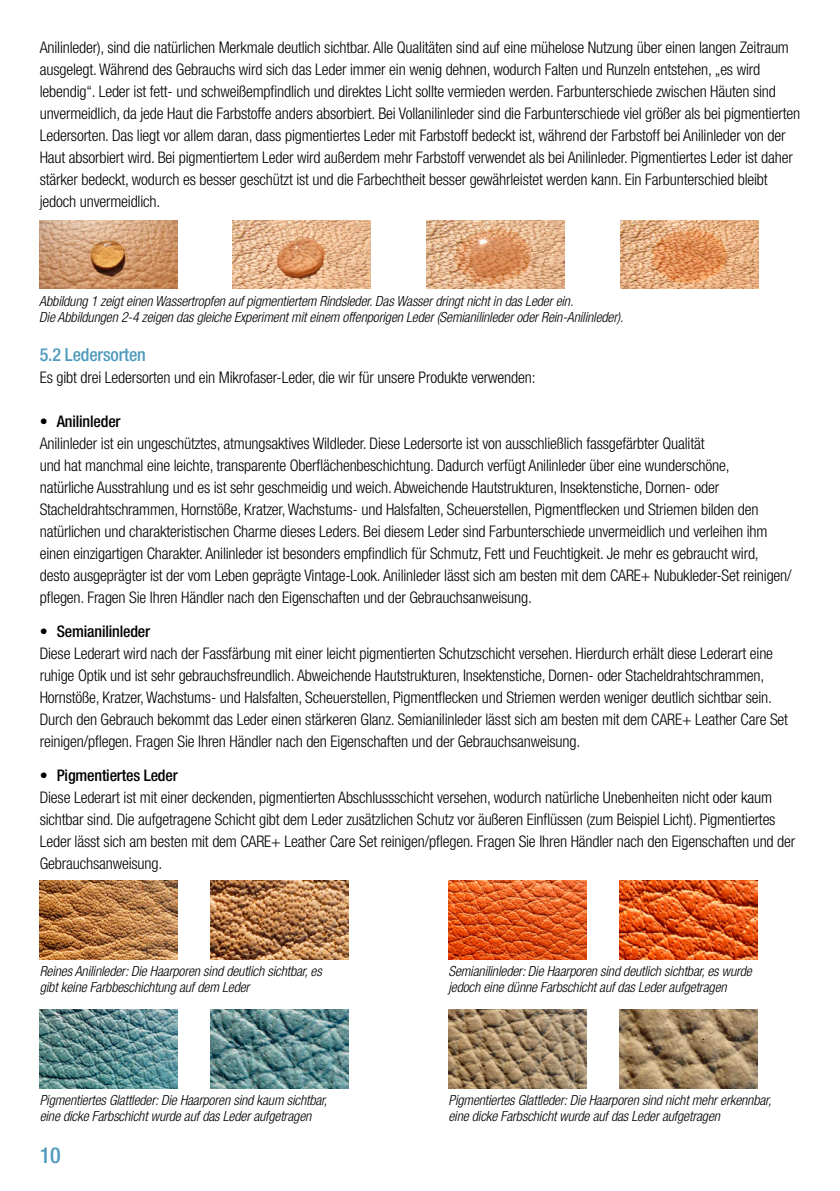
<style>
.page{position:relative;width:840px;height:1191px;background:#fff}
.page>*{position:absolute;margin:0;border:0;box-sizing:border-box;transform-origin:0 0}
.t1{font:500 condensed 22px "Helvetica Neue LT Pro";color:#4f9abe}
.t2{font:500 condensed 18px "Helvetica Neue LT Pro";letter-spacing:-.01em;color:#4f9abe}
.t3{font:300 condensed 16px/22px "Helvetica Neue LT Pro";letter-spacing:-.01em;color:#000}
.t4{font:500 condensed 16px "Helvetica Neue LT Pro";letter-spacing:-.01em;color:#000}
.t5{font:italic 300 condensed 14px/16px "Helvetica Neue LT Pro";letter-spacing:-.01em;color:#000}
</style>
<div class="page">
<img style="left:39px;top:220px;width:138px;height:68px">
<img style="left:233px;top:220px;width:137px;height:68px">
<img style="left:426px;top:220px;width:138px;height:68px">
<img style="left:620px;top:220px;width:137px;height:68px">
<img style="left:40px;top:880px;width:137px;height:80px">
<img style="left:210px;top:880px;width:138px;height:80px">
<img style="left:448px;top:880px;width:138px;height:80px">
<img style="left:619px;top:880px;width:137px;height:80px">
<img style="left:40px;top:1009px;width:137px;height:80px">
<img style="left:210px;top:1009px;width:138px;height:80px">
<img style="left:448px;top:1009px;width:138px;height:80px">
<img style="left:619px;top:1009px;width:137px;height:80px">
<p class="t3" style="left:40px;top:36px;width:761px">Anilinleder), sind die natürlichen Merkmale deutlich sichtbar. Alle Qualitäten sind auf eine mühelose Nutzung über einen langen Zeitraum ausgelegt. Während des Gebrauchs wird sich das Leder immer ein wenig dehnen, wodurch Falten und Runzeln entstehen, „es wird lebendig“. Leder ist fett- und schweißempfindlich und direktes Licht sollte vermieden werden. Farbunterschiede zwischen Häuten sind unvermeidlich, da jede Haut die Farbstoffe anders absorbiert. Bei Vollanilinleder sind die Farbunterschiede viel größer als bei pigmentierten Ledersorten. Das liegt vor allem daran, dass pigmentiertes Leder mit Farbstoff bedeckt ist, während der Farbstoff bei Anilinleder von der Haut absorbiert wird. Bei pigmentiertem Leder wird außerdem mehr Farbstoff verwendet als bei Anilinleder. Pigmentiertes Leder ist daher stärker bedeckt, wodurch es besser geschützt ist und die Farbechtheit besser gewährleistet werden kann. Ein Farbunterschied bleibt jedoch unvermeidlich.</p>
<p class="t5" style="left:39px;top:294px;width:535px">Abbildung 1 zeigt einen Wassertropfen auf pigmentiertem Rindsleder. Das Wasser dringt nicht in das Leder ein.</p>
<p class="t5" style="left:39px;top:310px;width:585px">Die Abbildungen 2-4 zeigen das gleiche Experiment mit einem offenporigen Leder (Semianilinleder oder Rein-Anilinleder).</p>
<p class="t2" style="left:40px;top:343px;width:108px">5.2 Ledersorten</p>
<p class="t3" style="left:40px;top:366px;width:497px">Es gibt drei Ledersorten und ein Mikrofaser-Leder, die wir für unsere Produkte verwenden:</p>
<p class="t4" style="left:40px;top:411px;width:82px">• Anilinleder</p>
<p class="t3" style="left:40px;top:432px;width:753px">Anilinleder ist ein ungeschütztes, atmungsaktives Wildleder. Diese Ledersorte ist von ausschließlich fassgefärbter Qualität<br>und hat manchmal eine leichte, transparente Oberflächenbeschichtung. Dadurch verfügt Anilinleder über eine wunderschöne,<br>natürliche Ausstrahlung und es ist sehr geschmeidig und weich. Abweichende Hautstrukturen, Insektenstiche, Dornen- oder Stacheldrahtschrammen, Hornstöße, Kratzer, Wachstums- und Halsfalten, Scheuerstellen, Pigmentflecken und Striemen bilden den natürlichen und charakteristischen Charme dieses Leders. Bei diesem Leder sind Farbunterschiede unvermeidlich und verleihen ihm einen einzigartigen Charakter. Anilinleder ist besonders empfindlich für Schmutz, Fett und Feuchtigkeit. Je mehr es gebraucht wird, desto ausgeprägter ist der vom Leben geprägte Vintage-Look. Anilinleder lässt sich am besten mit dem CARE+ Nubukleder-Set reinigen/ pflegen. Fragen Sie Ihren Händler nach den Eigenschaften und der Gebrauchsanweisung.</p>
<p class="t4" style="left:40px;top:621px;width:112px">• Semianilinleder</p>
<p class="t3" style="left:40px;top:642px;width:749px">Diese Lederart wird nach der Fassfärbung mit einer leicht pigmentierten Schutzschicht versehen. Hierdurch erhält diese Lederart eine ruhige Optik und ist sehr gebrauchsfreundlich. Abweichende Hautstrukturen, Insektenstiche, Dornen- oder Stacheldrahtschrammen, Hornstöße, Kratzer, Wachstums- und Halsfalten, Scheuerstellen, Pigmentflecken und Striemen werden weniger deutlich sichtbar sein.<br>Durch den Gebrauch bekommt das Leder einen stärkeren Glanz. Semianilinleder lässt sich am besten mit dem CARE+ Leather Care Set reinigen/pflegen. Fragen Sie Ihren Händler nach den Eigenschaften und der Gebrauchsanweisung.</p>
<p class="t4" style="left:40px;top:765px;width:139px">• Pigmentiertes Leder</p>
<p class="t3" style="left:40px;top:786px;width:756px">Diese Lederart ist mit einer deckenden, pigmentierten Abschlussschicht versehen, wodurch natürliche Unebenheiten nicht oder kaum sichtbar sind. Die aufgetragene Schicht gibt dem Leder zusätzlichen Schutz vor äußeren Einflüssen (zum Beispiel Licht). Pigmentiertes Leder lässt sich am besten mit dem CARE+ Leather Care Set reinigen/pflegen. Fragen Sie Ihren Händler nach den Eigenschaften und der Gebrauchsanweisung.</p>
<p class="t5" style="left:40px;top:963px;width:283px">Reines Anilinleder: Die Haarporen sind deutlich sichtbar, es gibt keine Farbbeschichtung auf dem Leder</p>
<p class="t5" style="left:448px;top:963px;width:305px">Semianilinleder: Die Haarporen sind deutlich sichtbar, es wurde jedoch eine dünne Farbschicht auf das Leder aufgetragen</p>
<p class="t5" style="left:40px;top:1092px;width:289px">Pigmentiertes Glattleder: Die Haarporen sind kaum sichtbar, eine dicke Farbschicht wurde auf das Leder aufgetragen</p>
<p class="t5" style="left:448px;top:1092px;width:324px">Pigmentiertes Glattleder: Die Haarporen sind nicht mehr erkennbar, eine dicke Farbschicht wurde auf das Leder aufgetragen</p>
<p class="t1" style="left:40px;top:1141px;width:22px">10</p>
</div>
